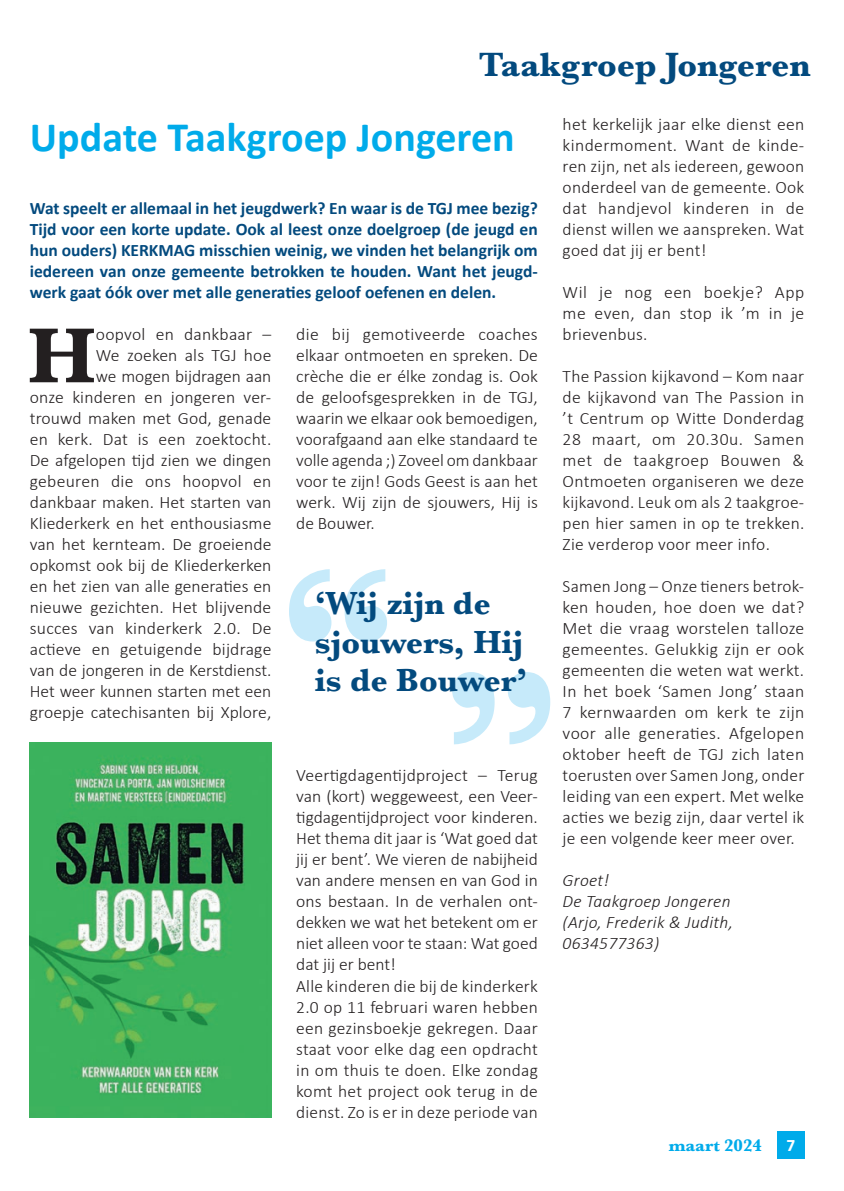
<style>
.page{position:relative;width:844px;height:1191px;background:#fff}
.page>*{position:absolute;margin:0;border:0;box-sizing:border-box;transform-origin:0 0}
.t1{font:700 80.85px "Baskerville";color:#231f20}
.t2{font:700 42px "Calibri";color:#00abea}
.t3{font:700 35px "Baskerville";color:#034a7e}
.t4{font:700 33.25px/38.5px "Baskerville";color:#034a7e}
.t5{font:300 17.5px/21px "Calibri";letter-spacing:.005em;color:#231f20;text-align:justify}
.t6{font:700 17.5px/21px "Calibri";color:#034a7e;text-align:justify}
.t7{font:italic 300 17.5px/21px "Calibri";letter-spacing:.015em;color:#231f20}
.t8{font:700 17.5px "Baskerville";color:#00abea}
.t9{font:700 17.5px "Calibri";color:#fff}
</style>
<div class="page">
<img style="left:30px;top:743px;width:241px;height:374px">
<svg style="left:452px;top:672px;width:98px;height:72px"></svg>
<svg style="left:289px;top:569px;width:98px;height:72px"></svg>
<div style="left:776px;top:1131px;width:28px;height:28px;background:#00abea"></div>
<h3 class="t3" style="left:478px;top:40px;width:333px">Taakgroep Jongeren</h3>
<h2 class="t2" style="left:30px;top:107px;width:486px">Update Taakgroep Jongeren</h2>
<p class="t5" style="left:562px;top:114px;width:243px">het kerkelijk jaar elke dienst een kindermoment. Want de kinde&shy;ren zijn, net als iedereen, gewoon onderdeel van de gemeente. Ook dat handjevol kinderen in de dienst willen we aanspreken. Wat goed dat jij er bent!</p>
<p class="t5" style="left:562px;top:282px;width:243px">Wil je nog een boekje? App me even, dan stop ik ’m in je brievenbus.</p>
<p class="t5" style="left:562px;top:366px;width:243px">The Passion kijkavond – Kom naar de kijkavond van The Passion in ’t Centrum op Witte Donderdag 28 maart, om 20.30u. Samen met de taakgroep Bouwen &amp; Ontmoeten organiseren we deze kijkavond. Leuk om als 2 taakgroe&shy;pen hier samen in op te trekken.<br>Zie verderop voor meer info.</p>
<p class="t5" style="left:562px;top:576px;width:243px">Samen Jong – Onze tieners betrok&shy;ken houden, hoe doen we dat?<br>Met die vraag worstelen talloze gemeentes. Gelukkig zijn er ook gemeenten die weten wat werkt.<br>In het boek ‘Samen Jong’ staan 7 kernwaarden om kerk te zijn voor alle generaties. Afgelopen oktober heeft de TGJ zich laten toerusten over Samen Jong, onder leiding van een expert. Met welke acties we bezig zijn, daar vertel ik je een volgende keer meer over.</p>
<p class="t7" style="left:562px;top:870px;width:172px">Groet!<br>De Taakgroep Jongeren (Arjo, Frederik &amp; Judith,<br>0634577363)</p>
<p class="t6" style="left:30px;top:197px;width:509px">Wat speelt er allemaal in het jeugdwerk? En waar is de TGJ mee bezig?<br>Tijd voor een korte update. Ook al leest onze doelgroep (de jeugd en hun ouders) KERKMAG misschien weinig, we vinden het belangrijk om iedereen van onze gemeente betrokken te houden. Want het jeugd&shy;werk gaat óók over met alle generaties geloof oefenen en delen.</p>
<h1 class="t1" style="left:28px;top:300px;width:70px">H</h1>
<p class="t5" style="left:30px;top:324px;width:243px;text-align:right">oopvol en dankbaar –<br>We zoeken als TGJ hoe<br>we mogen bijdragen aan<br>onze kinderen en jongeren ver&shy;trouwd maken met God, genade en kerk. Dat is een zoektocht.<br>De afgelopen tijd zien we dingen gebeuren die ons hoopvol en dankbaar maken. Het starten van<br>Kliederkerk en het enthousiasme van het kernteam. De groeiende opkomst ook bij de Kliederkerken en het zien van alle generaties en nieuwe gezichten. Het blijvende succes van kinderkerk 2.0. De actieve en getuigende bijdrage van de jongeren in de Kerstdienst.<br>Het weer kunnen starten met een groepje catechisanten bij Xplore,</p>
<p class="t5" style="left:296px;top:324px;width:243px">die bij gemotiveerde coaches elkaar ontmoeten en spreken. De crèche die er élke zondag is. Ook de geloofsgesprekken in de TGJ, waarin we elkaar ook bemoedigen, voorafgaand aan elke standaard te volle agenda ;) Zoveel om dankbaar voor te zijn! Gods Geest is aan het werk. Wij zijn de sjouwers, Hij is de Bouwer.</p>
<h3 class="t4" style="left:315px;top:584px;width:214px">‘Wij zijn de sjouwers, Hij is de Bouwer’</h3>
<p class="t5" style="left:296px;top:765px;width:243px;text-align:left">Veertigdagentijdproject – Terug van (kort) weggeweest, een Veer&shy;tigdagentijdproject voor kinderen.<br>Het thema dit jaar is ‘Wat goed dat jij er bent’. We vieren de nabijheid van andere mensen en van God in ons bestaan. In de verhalen ont&shy;dekken we wat het betekent om er niet alleen voor te staan: Wat goed dat jij er bent!<br>Alle kinderen die bij de kinderkerk<br>2.0 op 11 februari waren hebben een gezinsboekje gekregen. Daar staat voor elke dag een opdracht in om thuis te doen. Elke zondag komt het project ook terug in de dienst. Zo is er in deze periode van</p>
<p class="t8" style="left:668px;top:1133px;width:95px">maart 2024</p>
<p class="t9" style="left:786px;top:1133px;width:10px">7</p>
</div>
